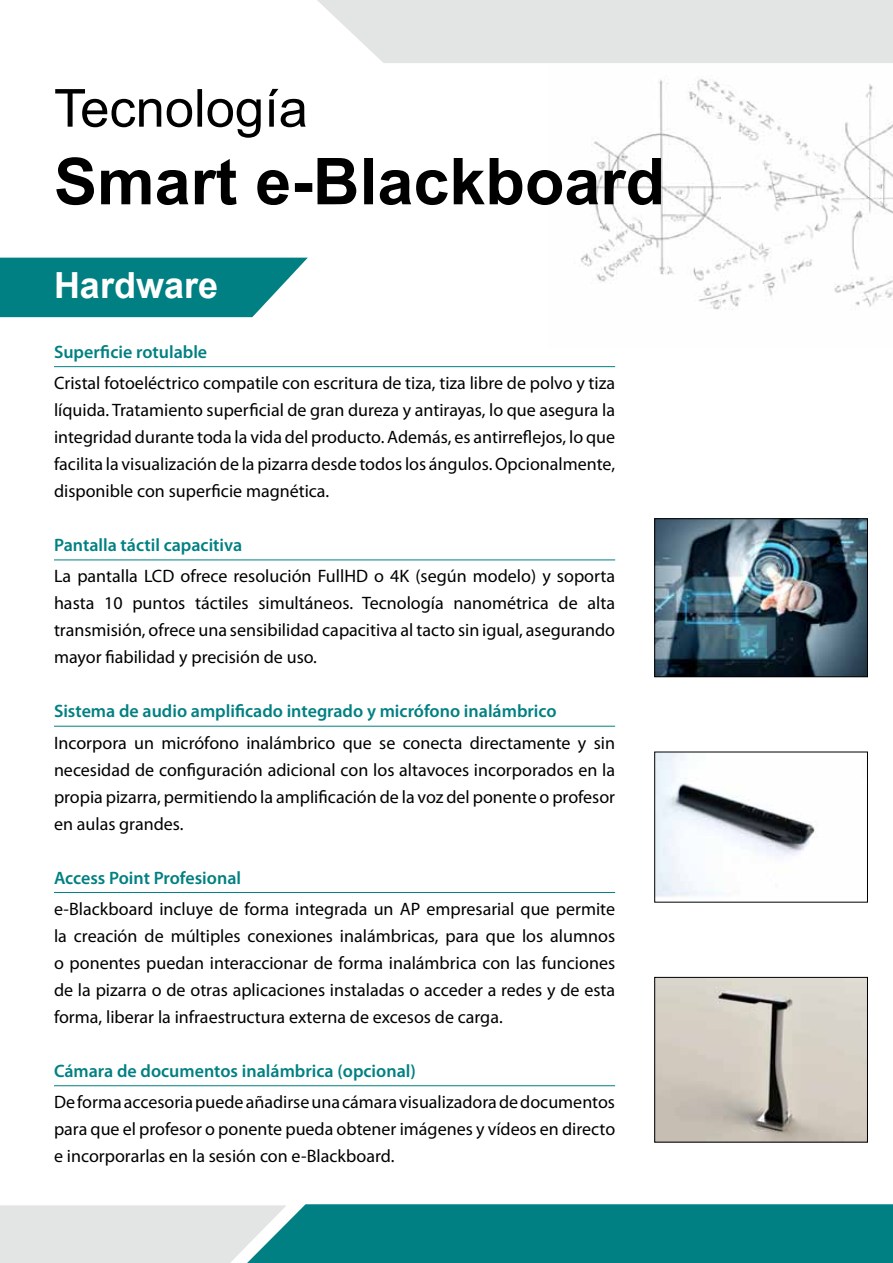
<style>
.page{position:relative;width:893px;height:1263px;background:#fff}
.page>*{position:absolute;margin:0;border:0;box-sizing:border-box;transform-origin:0 0}
.t1{font:700 36px "Arial";color:#fff}
.t2{font:18px/27px "Myriad Pro";color:#000;text-align:justify}
.t3{font:600 18px "Myriad Pro";color:#008082}
</style>
<div class="page">
<svg style="left:0;top:1204px;width:893px;height:59px;background:#47a0a1"></svg>
<img style="left:580px;top:79px;width:313px;height:231px">
<svg style="left:0;top:258px;width:308px;height:59px;background:#158a8c"></svg>
<svg style="left:56px;top:157px;width:605px;height:48px"></svg>
<svg style="left:55px;top:89px;width:251px;height:49px"></svg>
<hr style="left:54px;top:366px;width:561px;height:1px;background:#008082">
<hr style="left:54px;top:560px;width:561px;height:1px;background:#008082">
<hr style="left:54px;top:726px;width:561px;height:1px;background:#008082">
<hr style="left:54px;top:892px;width:561px;height:1px;background:#008082">
<hr style="left:54px;top:1085px;width:561px;height:1px;background:#008082">
<div style="left:317px;top:0;width:576px;height:63px;background:#e3e4e4"></div>
<img style="left:656px;top:520px;width:210px;height:155px">
<div style="left:654px;top:518px;width:214px;height:159px;border:1px solid #000"></div>
<img style="left:656px;top:754px;width:160px;height:143px">
<div style="left:654px;top:752px;width:214px;height:150px;border:1px solid #000"></div>
<img style="left:656px;top:979px;width:210px;height:161px">
<div style="left:654px;top:977px;width:214px;height:165px;border:1px solid #000"></div>
<h1 class="t1" style="left:54px;top:262px;width:166px">Hardware</h1>
<p class="t3" style="left:54px;top:340px;width:155px">Superficie rotulable</p>
<p class="t2" style="left:54px;top:369px;width:563px">Cristal fotoeléctrico compatile con escritura de tiza, tiza libre de polvo y tiza líquida. Tratamiento superficial de gran dureza y antirayas, lo que asegura la integridad durante toda la vida del producto. Además, es antirreflejos, lo que facilita la visualización de la pizarra desde todos los ángulos. Opcionalmente, disponible con superficie magnética.</p>
<p class="t3" style="left:54px;top:534px;width:190px">Pantalla táctil capacitiva</p>
<p class="t2" style="left:54px;top:563px;width:563px">La pantalla LCD ofrece resolución FullHD o 4K (según modelo) y soporta hasta 10 puntos táctiles simultáneos. Tecnología nanométrica de alta transmisión, ofrece una sensibilidad capacitiva al tacto sin igual, asegurando mayor fiabilidad y precisión de uso.</p>
<p class="t3" style="left:54px;top:700px;width:504px">Sistema de audio amplificado integrado y micrófono inalámbrico</p>
<p class="t2" style="left:54px;top:729px;width:563px">Incorpora un micrófono inalámbrico que se conecta directamente y sin necesidad de configuración adicional con los altavoces incorporados en la propia pizarra, permitiendo la amplificación de la voz del ponente o profesor en aulas grandes.</p>
<p class="t3" style="left:54px;top:866px;width:189px">Access Point Profesional</p>
<p class="t2" style="left:54px;top:895px;width:563px">e-Blackboard incluye de forma integrada un AP empresarial que permite la creación de múltiples conexiones inalámbricas, para que los alumnos o ponentes puedan interaccionar de forma inalámbrica con las funciones de la pizarra o de otras aplicaciones instaladas o acceder a redes y de esta forma, liberar la infraestructura externa de excesos de carga.</p>
<p class="t3" style="left:54px;top:1059px;width:363px">Cámara de documentos inalámbrica (opcional)</p>
<p class="t2" style="left:54px;top:1088px;width:563px">De forma accesoria puede añadirse una cámara visualizadora de documentos para que el profesor o ponente pueda obtener imágenes y vídeos en directo e incorporarlas en la sesión con e-Blackboard.</p>
</div>
